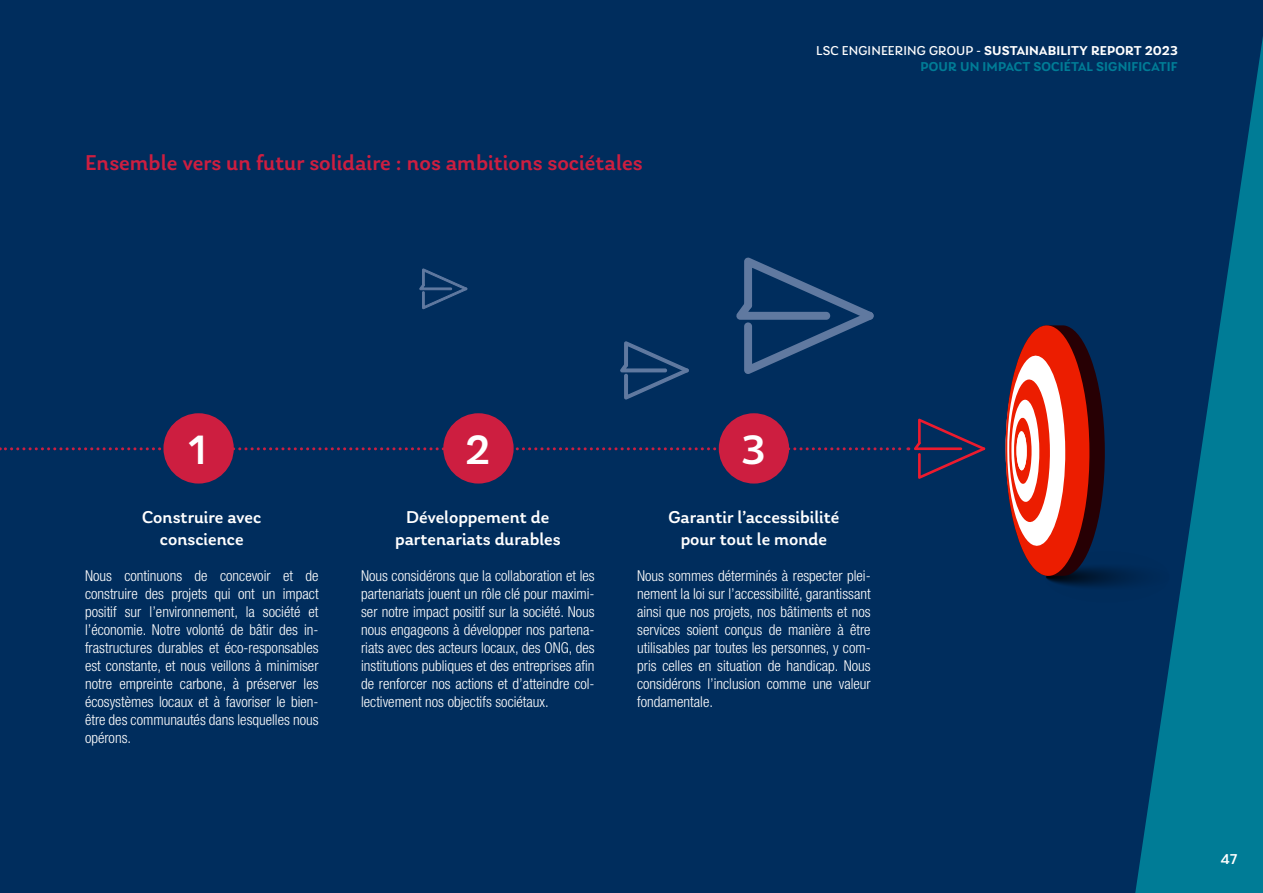
<style>
.page{position:relative;width:1263px;height:893px;background:#002d5d}
.page>*{position:absolute;margin:0;border:0;box-sizing:border-box;transform-origin:0 0}
.t1{font:500 43.05px "Laca";color:#fff}
.t2{font:500 22.5px "Laca";color:#cd1e40}
.t3{font:500 18px/21.6px "Laca";color:#fff;text-align:center}
.t4{font:300 condensed 15px/18px "Helvetica Neue LT Pro";color:#fff;text-align:justify}
.t5{font:500 15px "Laca";color:#fff}
.t6{font:600 13.5px/16.2px "Laca";letter-spacing:.01em;color:#007c96;text-align:right}
.s1{font-weight:400;color:#fff}
.s2{color:#fff}
</style>
<div class="page">
<svg style="left:0;top:419px;width:985px;height:60px"></svg>
<svg style="left:736px;top:257px;width:138px;height:117px"></svg>
<svg style="left:620px;top:341px;width:69px;height:59px"></svg>
<svg style="left:419px;top:268px;width:49px;height:42px"></svg>
<img style="left:1046px;top:567px;width:89px;height:20px">
<svg style="left:1005px;top:325px;width:100px;height:252px"></svg>
<div style="left:163px;top:413px;width:71px;height:71px;background:#cd1e40;border-radius:50%"></div>
<div style="left:443px;top:413px;width:71px;height:71px;background:#cd1e40;border-radius:50%"></div>
<div style="left:719px;top:413px;width:70px;height:71px;background:#cd1e40;border-radius:50%"></div>
<svg style="left:1135px;top:37px;width:128px;height:856px"></svg>
<h2 class="t2" style="left:85px;top:150px;width:559px">Ensemble vers un futur solidaire : nos ambitions sociétales</h2>
<p class="t6" style="left:816px;top:43px;width:363px"><span class="s1">LSC ENGINEERING GROUP -</span> <span class="s2">SUSTAINABILITY REPORT 2023<br></span>POUR UN IMPACT SOCIÉTAL SIGNIFICATIF</p>
<h1 class="t1" style="left:187px;top:425px;width:22px">1</h1>
<h1 class="t1" style="left:465px;top:425px;width:27px">2</h1>
<h1 class="t1" style="left:741px;top:425px;width:26px">3</h1>
<p class="t3" style="left:142px;top:507px;width:120px">Construire avec conscience</p>
<p class="t4" style="left:85px;top:567px;width:235px">Nous continuons de concevoir et de construire des projets qui ont un impact positif sur l’environnement, la société et l’économie. Notre volonté de bâtir des in&shy;frastructures durables et éco-responsables est constante, et nous veillons à minimiser notre empreinte carbone, à préserver les écosystèmes locaux et à favoriser le bien&shy;être des communautés dans lesquelles nous opérons.</p>
<p class="t3" style="left:395px;top:507px;width:167px">Développement de partenariats durables</p>
<p class="t4" style="left:361px;top:567px;width:235px">Nous considérons que la collaboration et les partenariats jouent un rôle clé pour maximi&shy;ser notre impact positif sur la société. Nous nous engageons à développer nos partena&shy;riats avec des acteurs locaux, des ONG, des institutions publiques et des entreprises afin de renforcer nos actions et d’atteindre col&shy;lectivement nos objectifs sociétaux.</p>
<p class="t3" style="left:668px;top:507px;width:173px">Garantir l’accessibilité pour tout le monde</p>
<p class="t4" style="left:637px;top:567px;width:235px">Nous sommes déterminés à respecter plei&shy;nement la loi sur l’accessibilité, garantissant ainsi que nos projets, nos bâtiments et nos services soient conçus de manière à être utilisables par toutes les personnes, y com&shy;pris celles en situation de handicap. Nous considérons l’inclusion comme une valeur fondamentale.</p>
<p class="t5" style="left:1220px;top:851px;width:18px">47</p>
</div>
